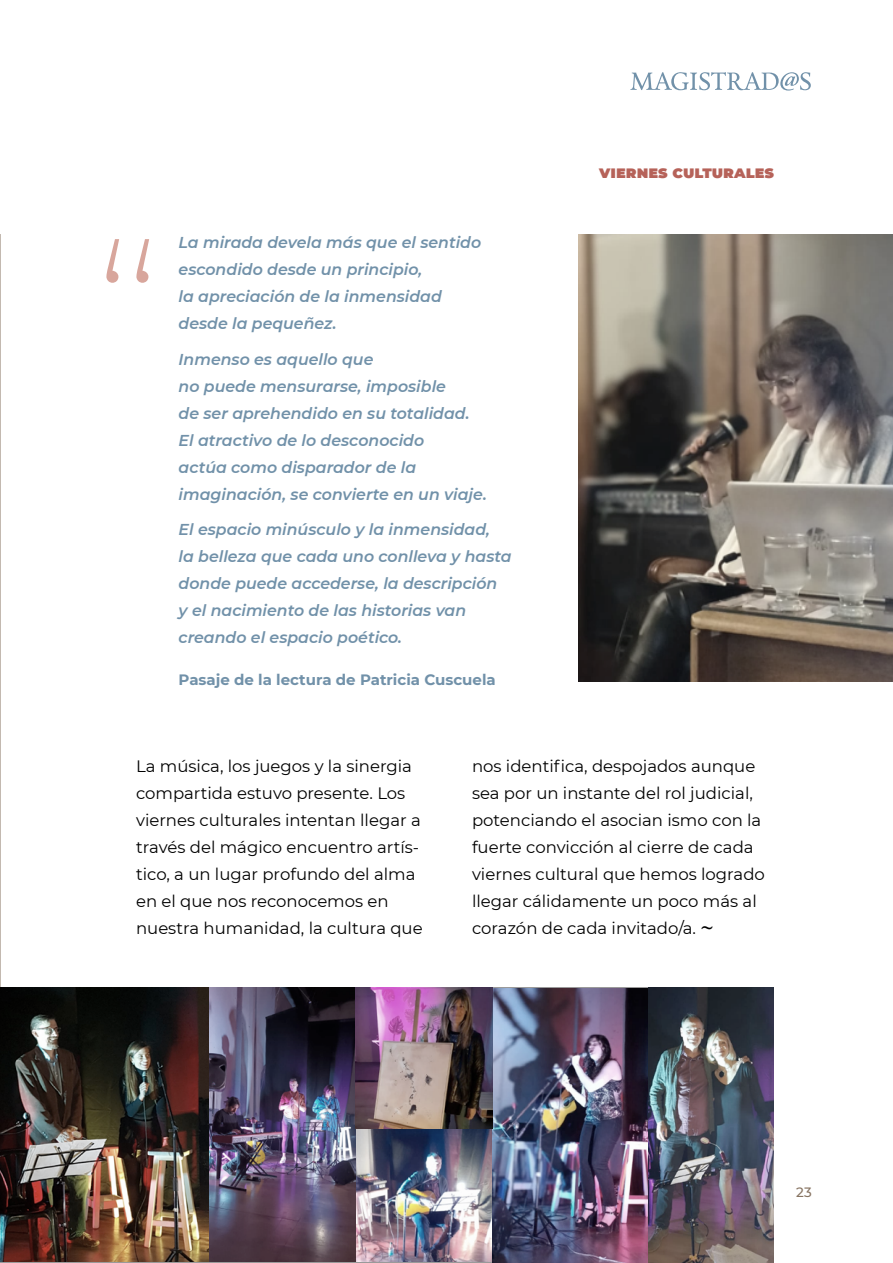
<style>
.page{position:relative;width:893px;height:1263px;background:#fff}
.page>*{position:absolute;margin:0;border:0;box-sizing:border-box;transform-origin:0 0}
.t1{font:100 231px "Montserrat";color:#d8a69c}
.t2{font:16.5px/27px "Montserrat";color:#000}
.t3{font:900 16.5px "Montserrat";color:#b66259}
.t4{font:italic 600 15.75px/27px "Montserrat";color:#7191a9}
.t5{font:700 15px "Montserrat";color:#7191a9}
.t6{font:500 13.5px "Montserrat";color:#877462}
.s1{font-family:"Calendas Plus";font-size:24px}
</style>
<div class="page">
<svg style="left:630px;top:72px;width:181px;height:19px"></svg>
<svg style="left:578px;top:234px;width:315px;height:448px;background:#736b63"></svg>
<hr style="left:0;top:234px;width:1px;height:893px;background:#877462">
<img style="left:0;top:988px;width:774px;height:275px">
<h1 class="t1" style="left:91px;top:175px;width:74px">“</h1>
<p class="t4" style="left:179px;top:228px;width:304px">La mirada devela más que el sentido escondido desde un principio,<br>la apreciación de la inmensidad desde la pequeñez.</p>
<p class="t4" style="left:179px;top:345px;width:310px">Inmenso es aquello que<br>no puede mensurarse, imposible<br>de ser aprehendido en su totalidad.<br>El atractivo de lo desconocido<br>actúa como disparador de la imaginación, se convierte en un viaje.</p>
<p class="t4" style="left:179px;top:515px;width:335px">El espacio minúsculo y la inmensidad,<br>la belleza que cada uno conlleva y hasta donde puede accederse, la descripción<br>y el nacimiento de las historias van creando el espacio poético.</p>
<p class="t5" style="left:179px;top:668px;width:319px">Pasaje de la lectura de Patricia Cuscuela</p>
<p class="t3" style="left:599px;top:160px;width:176px">VIERNES CULTURALES</p>
<p class="t2" style="left:136px;top:752px;width:288px">La música, los juegos y la sinergia compartida estuvo presente. Los viernes culturales intentan llegar a través del mágico encuentro artís&shy;tico, a un lugar profundo del alma en el que nos reconocemos en nuestra humanidad, la cultura que</p>
<p class="t2" style="left:472px;top:752px;width:294px">nos identifica, despojados aunque sea por un instante del rol judicial, potenciando el asocian ismo con la fuerte convicción al cierre de cada viernes cultural que hemos logrado llegar cálidamente un poco más al corazón de cada invitado/a. <span class="s1">~</span></p>
<p class="t6" style="left:796px;top:1183px;width:17px">23</p>
</div>
